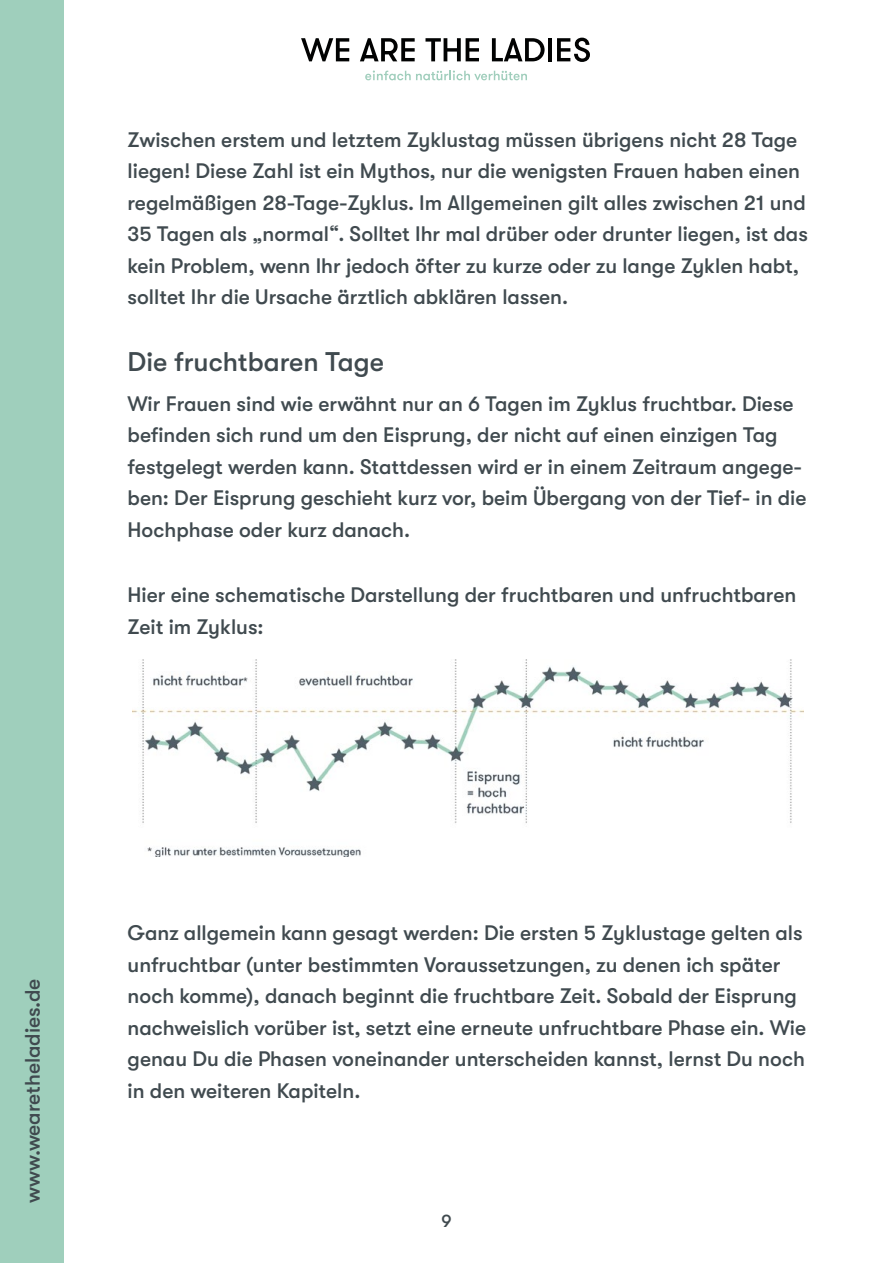
<style>
.page{position:relative;width:893px;height:1263px;background:#fff}
.page>*{position:absolute;margin:0;border:0;box-sizing:border-box;transform-origin:0 0}
.t1{font:500 27px "GT Walsheim";color:#404a4f}
.t2{font:500 21px/31.5px "GT Walsheim";color:#404a4f}
.t3{font:500 18px "GT Walsheim";color:#404a4f}
</style>
<div class="page">
<div style="left:0;top:0;width:64px;height:1263px;background:#9fcfbc"></div>
<svg style="left:301px;top:38px;width:48px;height:23px"></svg>
<svg style="left:360px;top:38px;width:55px;height:23px"></svg>
<svg style="left:425px;top:38px;width:54px;height:23px"></svg>
<svg style="left:492px;top:38px;width:53px;height:23px"></svg>
<hr style="left:548px;top:38px;width:4px;height:23px;background:#010202">
<svg style="left:557px;top:38px;width:33px;height:24px"></svg>
<svg style="left:365px;top:70px;width:162px;height:10px"></svg>
<img style="left:132px;top:660px;width:671px;height:197px">
<p class="t2" style="left:128px;top:124px;width:682px">Zwischen erstem und letztem Zyklustag müssen übrigens nicht 28 Tage liegen! Diese Zahl ist ein Mythos, nur die wenigsten Frauen haben einen regelmäßigen 28-Tage-Zyklus. Im Allgemeinen gilt alles zwischen 21 und 35 Tagen als „normal“. Solltet Ihr mal drüber oder drunter liegen, ist das kein Problem, wenn Ihr jedoch öfter zu kurze oder zu lange Zyklen habt, solltet Ihr die Ursache ärztlich abklären lassen.</p>
<p class="t1" style="left:128px;top:346px;width:258px">Die fruchtbaren Tage</p>
<p class="t2" style="left:128px;top:388px;width:680px">Wir Frauen sind wie erwähnt nur an 6 Tagen im Zyklus fruchtbar. Diese befinden sich rund um den Eisprung, der nicht auf einen einzigen Tag festgelegt werden kann. Stattdessen wird er in einem Zeitraum angege&shy;ben: Der Eisprung geschieht kurz vor, beim Übergang von der Tief- in die Hochphase oder kurz danach.</p>
<p class="t2" style="left:128px;top:579px;width:670px">Hier eine schematische Darstellung der fruchtbaren und unfruchtbaren<br>Zeit im Zyklus:</p>
<p class="t2" style="left:17px;top:1203px;width:226px;rotate:-90deg">www.wearetheladies.de</p>
<p class="t2" style="left:128px;top:917px;width:680px">Ganz allgemein kann gesagt werden: Die ersten 5 Zyklustage gelten als unfruchtbar (unter bestimmten Voraussetzungen, zu denen ich später noch komme), danach beginnt die fruchtbare Zeit. Sobald der Eisprung nachweislich vorüber ist, setzt eine erneute unfruchtbare Phase ein. Wie genau Du die Phasen voneinander unterscheiden kannst, lernst Du noch in den weiteren Kapiteln.</p>
<p class="t3" style="left:441px;top:1211px;width:12px">9</p>
</div>
